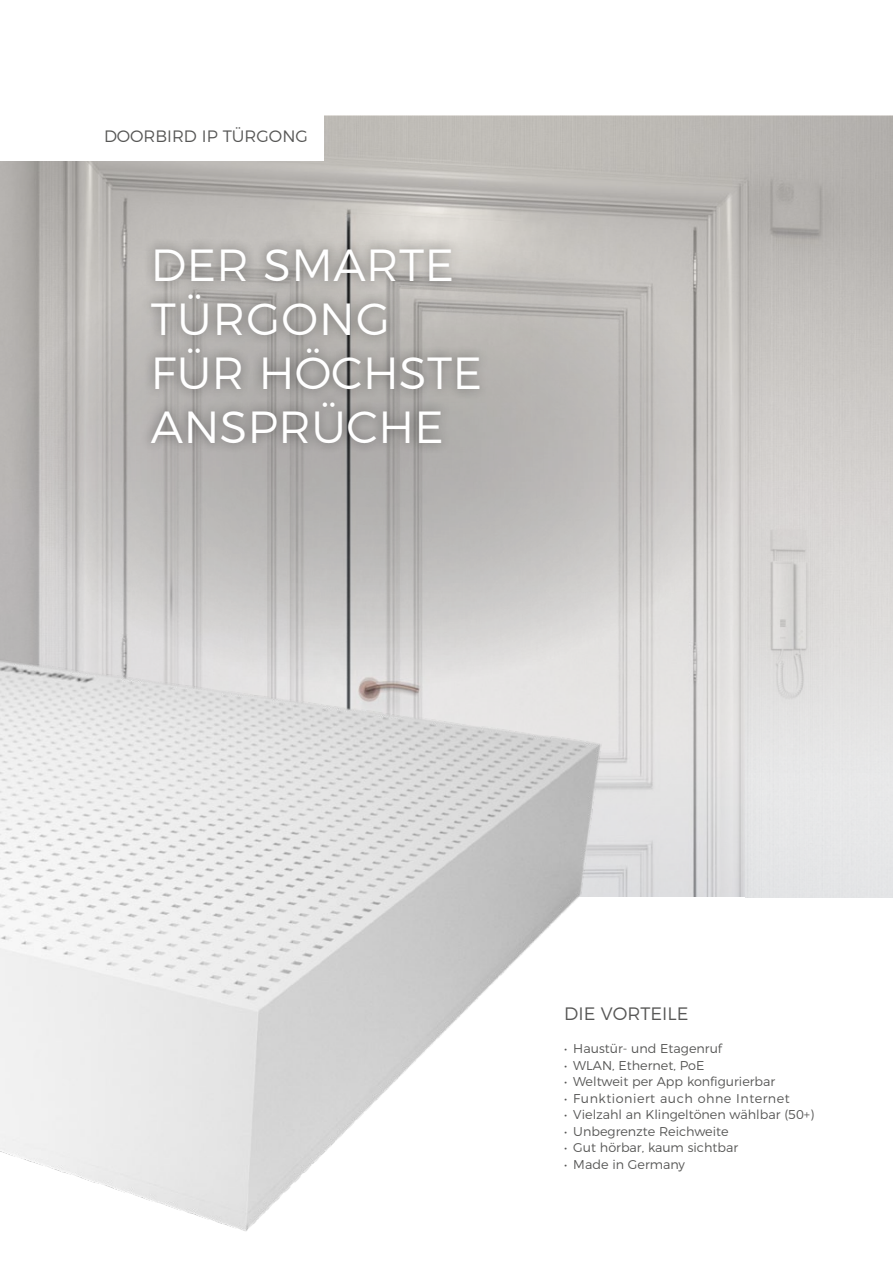
<style>
.page{position:relative;width:893px;height:1263px;background:#fff}
.page>*{position:absolute;margin:0;border:0;box-sizing:border-box;transform-origin:0 0}
.t1{font:300 45px/54px "Montserrat";letter-spacing:.01em;color:#fff}
.t2{font:300 18px "Montserrat";color:#575756}
.t3{font:300 16.5px "Montserrat";color:#575756}
.t4{font:300 12.75px "Montserrat";color:#575756}
.t5{font:300 12.75px "Montserrat";letter-spacing:.04em;color:#575756}
</style>
<div class="page">
<img style="left:0;top:115px;width:893px;height:782px">
<img style="left:745px;top:634px;width:148px;height:263px">
<img style="left:0;top:582px;width:686px;height:649px">
<div style="left:0;top:85px;width:323px;height:76px;background:#fff"></div>
<svg style="left:9px;top:227px;width:736px;height:462px;background:#c2bfbe"></svg>
<div style="left:140px;top:237px;width:350px;height:218px;background:#000;opacity:.46"></div>
<p class="t3" style="left:104px;top:123px;width:205px">DOORBIRD IP TÜRGONG</p>
<h1 class="t1" style="left:151px;top:234px;width:333px">DER SMARTE<br>TÜRGONG<br>FÜR HÖCHSTE<br>ANSPRÜCHE</h1>
<h2 class="t2" style="left:564px;top:1000px;width:126px">DIE VORTEILE</h2>
<p class="t4" style="left:564px;top:1039px;width:159px">• Haustür- und Etagenruf</p>
<p class="t4" style="left:564px;top:1055px;width:142px">• WLAN, Ethernet, PoE</p>
<p class="t4" style="left:564px;top:1072px;width:213px">• Weltweit per App konfigurierbar</p>
<p class="t5" style="left:564px;top:1088px;width:227px">• Funktioniert auch ohne Internet</p>
<p class="t4" style="left:564px;top:1105px;width:251px">• Vielzahl an Klingeltönen wählbar (50+)</p>
<p class="t4" style="left:564px;top:1121px;width:166px">• Unbegrenzte Reichweite</p>
<p class="t4" style="left:564px;top:1138px;width:175px">• Gut hörbar, kaum sichtbar</p>
<p class="t4" style="left:564px;top:1154px;width:122px">• Made in Germany</p>
</div>
